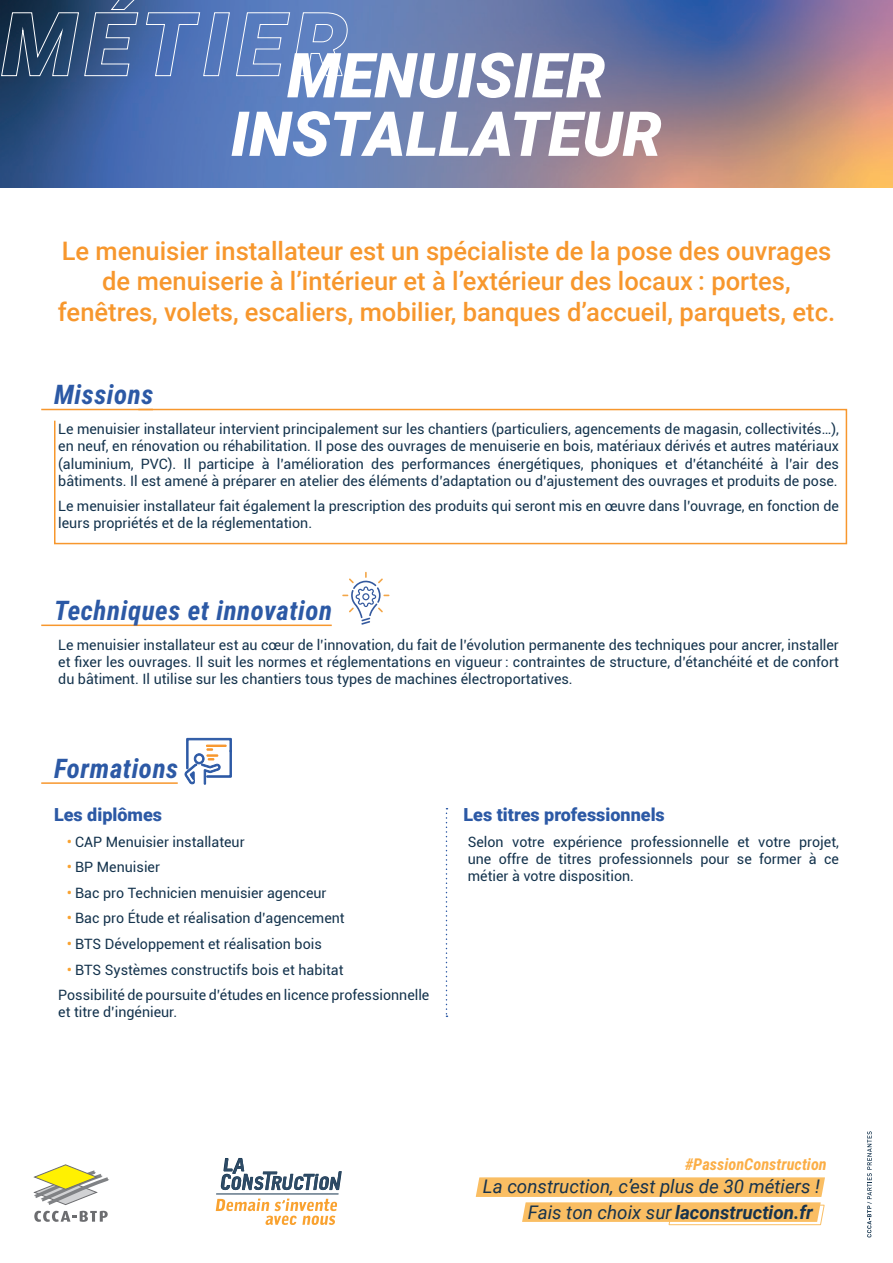
<style>
.page{position:relative;width:893px;height:1263px;background:#fff}
.page>*{position:absolute;margin:0;border:0;box-sizing:border-box;transform-origin:0 0}
.t1{font:italic 900 62.1px/58.5px "Roboto";color:#fff}
.t2{font:italic 700 27px "Roboto Condensed";letter-spacing:.02em;color:#2c59a5}
.t3{font:500 25.5px/30.6px "Roboto";color:#f7972d;text-align:center}
.t4{font:italic 18.75px/26px "Roboto";color:#17334d}
.t5{font:900 18px "Roboto";color:#2c59a5}
.t6{font:italic 700 16.35px "Roboto Condensed";color:#fbae46}
.t7{font:14.25px/17.1px "Roboto";color:#14334d;text-align:justify}
.s1{font-weight:500;font-size:15px;color:#f9a230}
.s2{font-weight:700}
</style>
<div class="page">
<svg style="left:867px;top:1131px;width:5px;height:106px"></svg>
<img style="left:0;top:0;width:893px;height:188px">
<svg style="left:476px;top:1177px;width:349px;height:48px"></svg>
<svg style="left:216px;top:1198px;width:121px;height:27px"></svg>
<svg style="left:221px;top:1158px;width:121px;height:32px"></svg>
<hr style="left:216px;top:1193px;width:123px;height:1px;background:#14334d">
<svg style="left:34px;top:1164px;width:75px;height:41px"></svg>
<svg style="left:34px;top:1211px;width:74px;height:11px"></svg>
<hr style="left:41px;top:409px;width:112px;height:1px;background:#f7972d">
<hr style="left:41px;top:624px;width:291px;height:2px;background:#f7972d">
<hr style="left:41px;top:782px;width:137px;height:2px;background:#f7972d">
<svg style="left:53px;top:408px;width:795px;height:137px"></svg>
<svg style="left:342px;top:572px;width:47px;height:53px"></svg>
<svg style="left:184px;top:738px;width:48px;height:47px"></svg>
<svg style="left:446px;top:808px;width:1px;height:209px"></svg>
<h1 class="t1" style="left:231px;top:44px;width:433px;text-indent:-229px"><sup>MÉTIER</sup>MENUISIER<br>INSTALLATEUR</h1>
<h3 class="t3" style="left:58px;top:235px;width:779px">Le menuisier installateur est un spécialiste de la pose des ouvrages de menuiserie à l’intérieur et à l’extérieur des locaux : portes, fenêtres, volets, escaliers, mobilier, banques d’accueil, parquets, etc.</h3>
<h2 class="t2" style="left:54px;top:376px;width:101px">Missions</h2>
<p class="t7" style="left:58px;top:420px;width:782px">Le menuisier installateur intervient principalement sur les chantiers (particuliers, agencements de magasin, collectivités…), en neuf, en rénovation ou réhabilitation. Il pose des ouvrages de menuiserie en bois, matériaux dérivés et autres matériaux (aluminium, PVC). Il participe à l’amélioration des performances énergétiques, phoniques et d’étanchéité à l’air des bâtiments. Il est amené à préparer en atelier des éléments d’adaptation ou d’ajustement des ouvrages et produits de pose.</p>
<p class="t7" style="left:58px;top:497px;width:782px">Le menuisier installateur fait également la prescription des produits qui seront mis en œuvre dans l’ouvrage, en fonction de leurs propriétés et de la réglementation.</p>
<h2 class="t2" style="left:54px;top:592px;width:280px">Techniques et innovation</h2>
<p class="t7" style="left:58px;top:636px;width:782px">Le menuisier installateur est au cœur de l’innovation, du fait de l’évolution permanente des techniques pour ancrer, installer et fixer les ouvrages. Il suit les normes et réglementations en vigueur : contraintes de structure, d’étanchéité et de confort du bâtiment. Il utilise sur les chantiers tous types de machines électroportatives.</p>
<h2 class="t2" style="left:54px;top:750px;width:126px">Formations</h2>
<p class="t5" style="left:54px;top:802px;width:110px">Les diplômes</p>
<p class="t7" style="left:67px;top:832px;width:179px"><span class="s1">•</span> CAP Menuisier installateur</p>
<p class="t7" style="left:67px;top:858px;width:95px"><span class="s1">•</span> BP Menuisier</p>
<p class="t7" style="left:67px;top:884px;width:261px"><span class="s1">•</span> Bac pro Technicien menuisier agenceur</p>
<p class="t7" style="left:67px;top:909px;width:279px"><span class="s1">•</span> Bac pro Étude et réalisation d’agencement</p>
<p class="t7" style="left:67px;top:935px;width:257px"><span class="s1">•</span> BTS Développement et réalisation bois</p>
<p class="t7" style="left:58px;top:956px;width:373px;line-height:25.7px;text-indent:9px"><span class="s1">•</span> BTS Systèmes constructifs bois et habitat<br>Possibilité de poursuite d’études en licence professionnelle</p>
<p class="t7" style="left:58px;top:1003px;width:120px">et titre d’ingénieur.</p>
<p class="t5" style="left:463px;top:802px;width:203px">Les titres professionnels</p>
<p class="t7" style="left:468px;top:832px;width:373px">Selon votre expérience professionnelle et votre projet, une offre de titres professionnels pour se former à ce métier à votre disposition.</p>
<p class="t6" style="left:685px;top:1153px;width:143px">#PassionConstruction</p>
<h3 class="t4" style="left:528px;top:1173px;width:294px;text-indent:-45px">La construction, c’est plus de 30 métiers !<br>Fais ton choix sur <span class="s2">laconstruction.fr</span></h3>
</div>
